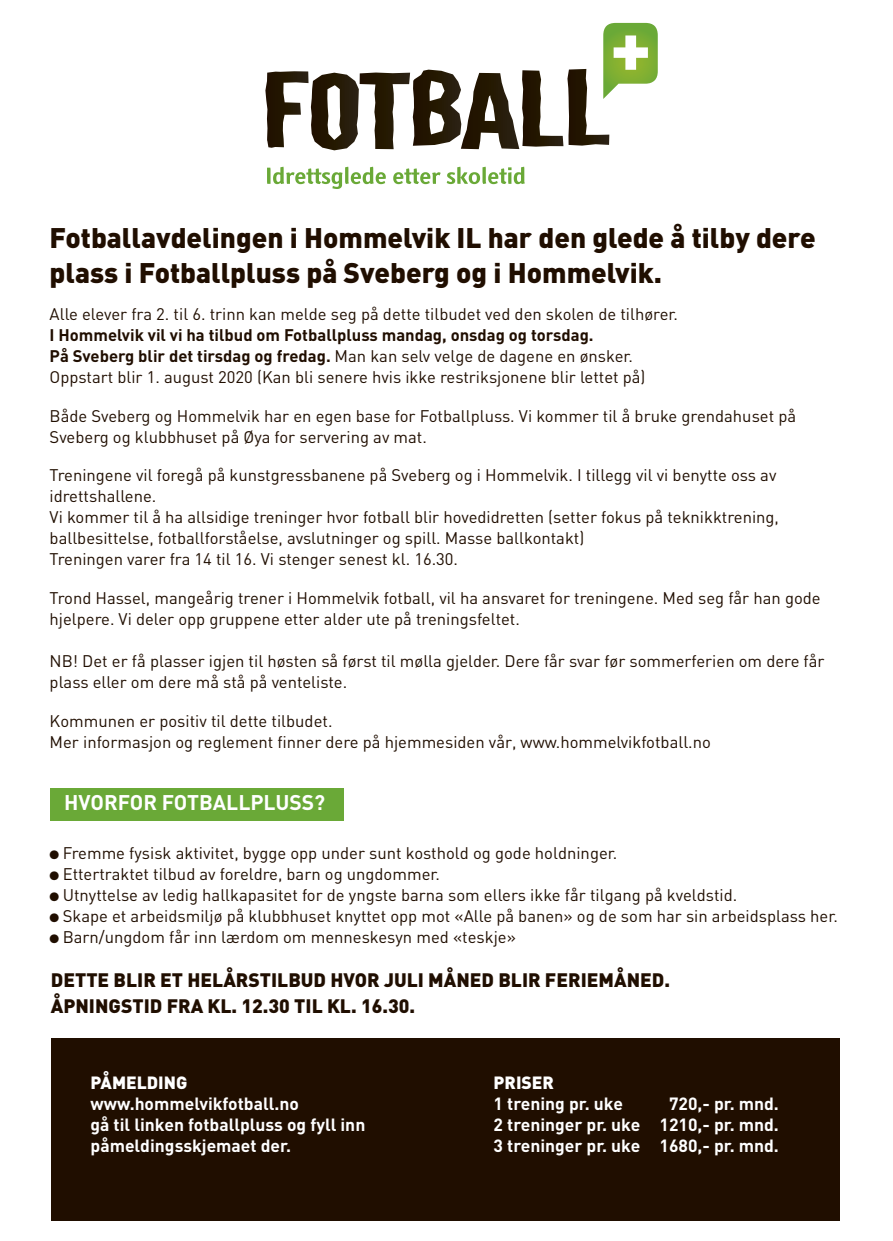
<style>
.page{position:relative;width:893px;height:1241px;background:#fff}
.page>*{position:absolute;margin:0;border:0;box-sizing:border-box;transform-origin:0 0}
.t1{font:900 28px/35px "DIN";color:#200e00}
.t2{font:700 21px "DIN";color:#fff}
.t3{font:900 19.25px "DIN";color:#200e00}
.t4{font:700 17.5px/21px "DIN";color:#fff}
.t5{font:900 17.5px "DIN";color:#fff}
.t6{font:16.62px/21px "DIN";color:#200e00}
.t7{font:700 16.62px "DIN";color:#200e00}
.s1{font-weight:400}
</style>
<div class="page">
<div style="left:50px;top:788px;width:294px;height:32px;background:#6aa937"></div>
<div style="left:51px;top:1038px;width:789px;height:182px;background:#200e00"></div>
<svg style="left:265px;top:23px;width:393px;height:127px"></svg>
<svg style="left:267px;top:167px;width:119px;height:22px"></svg>
<svg style="left:393px;top:168px;width:48px;height:16px"></svg>
<svg style="left:447px;top:167px;width:78px;height:17px"></svg>
<p class="t1" style="left:50px;top:219px;width:768px">Fotballavdelingen i Hommelvik IL har den glede å tilby dere plass i Fotballpluss på Sveberg og i Hommelvik.</p>
<p class="t6" style="left:50px;top:303px;width:630px">Alle elever fra 2. til 6. trinn kan melde seg på dette tilbudet ved den skolen de tilhører.</p>
<p class="t7" style="left:50px;top:324px;width:546px">I Hommelvik vil vi ha tilbud om Fotballpluss mandag, onsdag og torsdag.</p>
<p class="t7" style="left:50px;top:345px;width:585px">På Sveberg blir det tirsdag og fredag. <span class="s1">Man kan selv velge de dagene en ønsker.</span></p>
<p class="t6" style="left:50px;top:366px;width:597px">Oppstart blir 1. august 2020 (Kan bli senere hvis ikke restriksjonene blir lettet på)</p>
<p class="t6" style="left:50px;top:405px;width:748px">Både Sveberg og Hommelvik har en egen base for Fotballpluss. Vi kommer til å bruke grendahuset på</p>
<p class="t6" style="left:50px;top:426px;width:379px">Sveberg og klubbhuset på Øya for servering av mat.</p>
<p class="t6" style="left:50px;top:464px;width:728px">Treningene vil foregå på kunstgressbanene på Sveberg og i Hommelvik. I tillegg vil vi benytte oss av</p>
<p class="t6" style="left:50px;top:485px;width:108px">idrettshallene.</p>
<p class="t6" style="left:50px;top:506px;width:731px">Vi kommer til å ha allsidige treninger hvor fotball blir hovedidretten (setter fokus på teknikktrening,</p>
<p class="t6" style="left:50px;top:527px;width:536px">ballbesittelse, fotballforståelse, avslutninger og spill. Masse ballkontakt)</p>
<p class="t6" style="left:50px;top:548px;width:410px">Treningen varer fra 14 til 16. Vi stenger senest kl. 16.30.</p>
<p class="t6" style="left:50px;top:587px;width:773px">Trond Hassel, mangeårig trener i Hommelvik fotball, vil ha ansvaret for treningene. Med seg får han gode hjelpere. Vi deler opp gruppene etter alder ute på treningsfeltet.</p>
<p class="t6" style="left:50px;top:650px;width:776px">NB! Det er få plasser igjen til høsten så først til mølla gjelder. Dere får svar før sommerferien om dere får plass eller om dere må stå på venteliste.</p>
<p class="t6" style="left:50px;top:709px;width:284px">Kommunen er positiv til dette tilbudet.</p>
<p class="t6" style="left:50px;top:730px;width:663px">Mer informasjon og reglement finner dere på hjemmesiden vår, www.hommelvikfotball.no</p>
<p class="t2" style="left:64px;top:788px;width:262px">HVORFOR FOTBALLPLUSS?</p>
<p class="t6" style="left:50px;top:841px;width:569px">● Fremme fysisk aktivitet, bygge opp under sunt kosthold og gode holdninger.</p>
<p class="t6" style="left:50px;top:862px;width:392px">● Ettertraktet tilbud av foreldre, barn og ungdommer.</p>
<p class="t6" style="left:50px;top:883px;width:689px">● Utnyttelse av ledig hallkapasitet for de yngste barna som ellers ikke får tilgang på kveldstid.</p>
<p class="t6" style="left:50px;top:904px;width:790px">● Skape et arbeidsmiljø på klubbhuset knyttet opp mot «Alle på banen» og de som har sin arbeidsplass her.</p>
<p class="t6" style="left:50px;top:925px;width:468px">● Barn/ungdom får inn lærdom om menneskesyn med «teskje»</p>
<p class="t3" style="left:51px;top:966px;width:621px">DETTE BLIR ET HELÅRSTILBUD HVOR JULI MÅNED BLIR FERIEMÅNED.</p>
<p class="t3" style="left:51px;top:992px;width:366px">ÅPNINGSTID FRA KL. 12.30 TIL KL. 16.30.</p>
<p class="t5" style="left:91px;top:1070px;width:98px">PÅMELDING</p>
<p class="t4" style="left:91px;top:1091px;width:210px">www.hommelvikfotball.no</p>
<p class="t4" style="left:91px;top:1112px;width:276px">gå til linken fotballpluss og fyll inn påmeldingsskjemaet der.</p>
<p class="t5" style="left:494px;top:1070px;width:62px">PRISER</p>
<p class="t4" style="left:494px;top:1091px;width:131px">1 trening pr. uke</p>
<p class="t4" style="left:669px;top:1091px;width:111px">720,- pr. mnd.</p>
<p class="t4" style="left:494px;top:1112px;width:287px">2 treninger pr. uke 1210,- pr. mnd.</p>
<p class="t4" style="left:494px;top:1133px;width:287px">3 treninger pr. uke 1680,- pr. mnd.</p>
</div>
